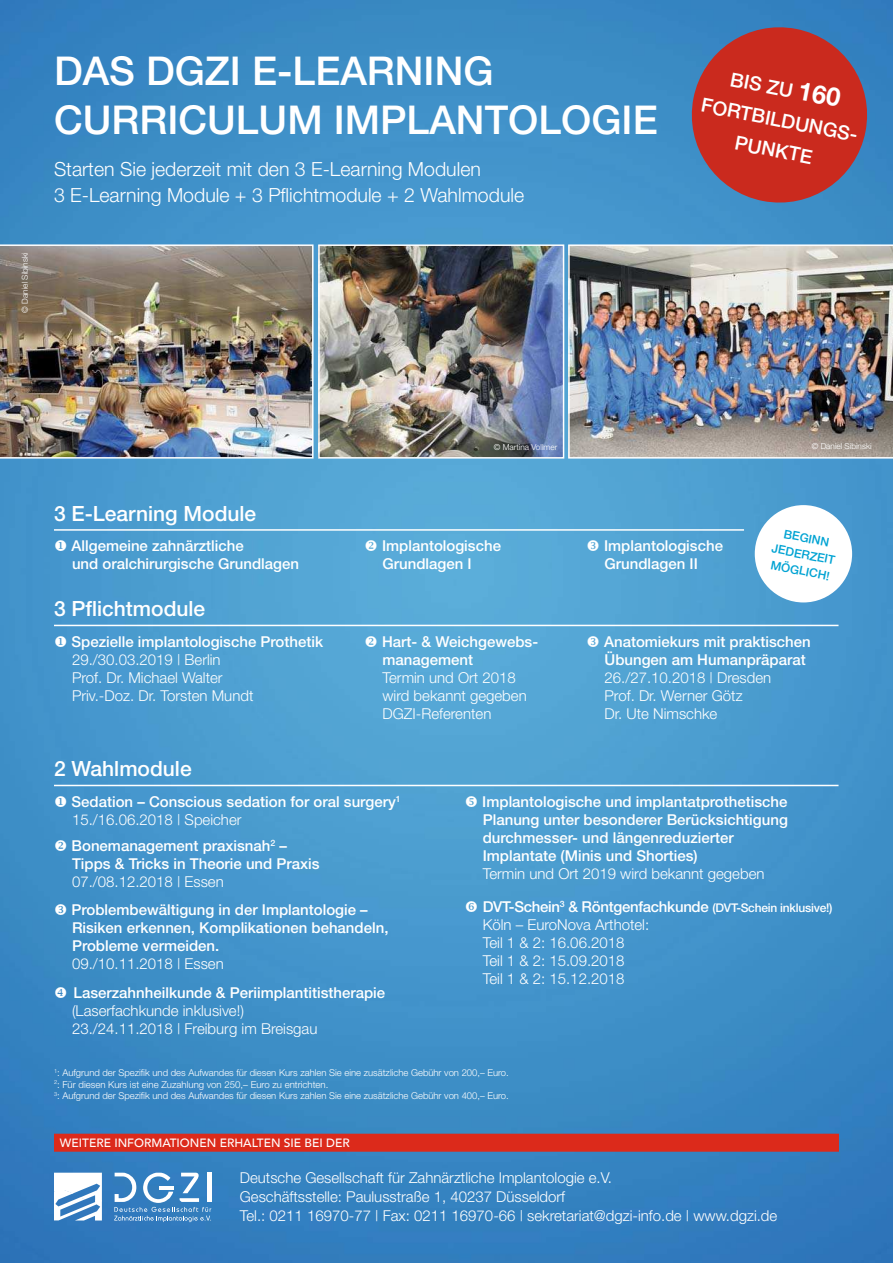
<style>
.page{position:relative;width:893px;height:1263px;background:#fff}
.page>*{position:absolute;margin:0;border:0;box-sizing:border-box;transform-origin:0 0}
.t1{font:500 39.75px/49.5px "Helvetica Neue";color:#fff}
.t2{font:500 21px "Helvetica Neue";color:#fff}
.t3{font:300 19.5px/25.5px "Helvetica Neue";color:#fff}
.t4{font:500 19.5px/30.6px "Helvetica Neue";color:#fff;text-align:center}
.t5{font:500 15px/18px "Helvetica Neue";color:#fff}
.t6{font:300 15px/18px "Helvetica Neue";color:#fff}
.t7{font:500 12px "Avenir";color:#fff}
.t8{font:500 12px/16.5px "Helvetica Neue";color:#00a3d3;text-align:center}
.t9{font:300 9.6px "Helvetica Neue";color:#fff}
.t10{font:300 9.45px "Helvetica Neue";color:#fff}
.t11{font:300 8.25px "Helvetica Neue";color:#fff}
.s1{font-weight:700;font-size:25.5px}
.s2{font-weight:300}
.s3{font-weight:500}
.s4{font-weight:500;font-size:12px}
.s5{font-size:9.6px}
</style>
<div class="page">
<img style="left:0;top:0;width:893px;height:1263px">
<svg style="left:684px;top:20px;width:191px;height:190px;background:#994955"></svg>
<svg style="left:114px;top:1173px;width:97px;height:49px"></svg>
<svg style="left:54px;top:1173px;width:48px;height:47px"></svg>
<div style="left:54px;top:1134px;width:785px;height:18px;background:#dc2a1b"></div>
<hr style="left:54px;top:529px;width:690px;height:2px;background:#fff">
<hr style="left:54px;top:625px;width:785px;height:1px;background:#fff">
<hr style="left:54px;top:785px;width:785px;height:1px;background:#fff">
<div style="left:755px;top:505px;width:97px;height:97px;background:#fff;border-radius:50%"></div>
<img style="left:0;top:244px;width:314px;height:215px">
<img style="left:321px;top:247px;width:240px;height:209px">
<div style="left:318px;top:244px;width:246px;height:215px;border:2px solid #fff"></div>
<img style="left:568px;top:244px;width:325px;height:215px">
<svg style="left:55px;top:540px;width:11px;height:11px"></svg>
<svg style="left:366px;top:540px;width:11px;height:11px"></svg>
<svg style="left:588px;top:540px;width:11px;height:11px"></svg>
<svg style="left:55px;top:636px;width:11px;height:11px"></svg>
<svg style="left:366px;top:636px;width:11px;height:11px"></svg>
<svg style="left:588px;top:636px;width:11px;height:11px"></svg>
<svg style="left:55px;top:796px;width:11px;height:11px"></svg>
<svg style="left:55px;top:840px;width:11px;height:11px"></svg>
<svg style="left:55px;top:904px;width:11px;height:11px"></svg>
<svg style="left:55px;top:987px;width:11px;height:11px"></svg>
<svg style="left:466px;top:796px;width:11px;height:11px"></svg>
<svg style="left:466px;top:901px;width:11px;height:11px"></svg>
<p class="t11" style="left:22px;top:312px;width:61px;rotate:-90deg">© Daniel Sibinski</p>
<h1 class="t1" style="left:54px;top:50px;width:605px">DAS DGZI E-LEARNING<br>CURRICULUM IMPLANTOLOGIE</h1>
<h3 class="t3" style="left:54px;top:158px;width:472px">Starten Sie jederzeit mit den 3 E-Learning Modulen<br>3 E-Learning Module + 3 Pflichtmodule + 2 Wahlmodule</h3>
<h3 class="t4" style="left:710px;top:61px;width:158px;rotate:11deg">BIS ZU <span class="s1">160<br></span>FORTBILDUNGS-<br>PUNKTE</h3>
<p class="t11" style="left:494px;top:444px;width:65px">© Martina Vollmer</p>
<p class="t11" style="left:812px;top:443px;width:61px">© Daniel Sibinski</p>
<h2 class="t2" style="left:54px;top:505px;width:204px">3 E-Learning Module</h2>
<p class="t5" style="left:72px;top:538px;width:174px">Allgemeine zahnärztliche</p>
<p class="t5" style="left:382px;top:538px;width:120px">Implantologische</p>
<p class="t5" style="left:604px;top:538px;width:120px">Implantologische</p>
<p class="t5" style="left:72px;top:556px;width:229px">und oralchirurgische Grundlagen</p>
<p class="t5" style="left:383px;top:556px;width:91px">Grundlagen I</p>
<p class="t5" style="left:605px;top:556px;width:95px">Grundlagen II</p>
<h2 class="t2" style="left:54px;top:601px;width:153px">3 Pflichtmodule</h2>
<p class="t5" style="left:72px;top:634px;width:253px">Spezielle implantologische Prothetik</p>
<p class="t5" style="left:382px;top:634px;width:158px">Hart- &amp; Weichgewebs-</p>
<p class="t5" style="left:604px;top:634px;width:208px">Anatomiekurs mit praktischen</p>
<p class="t6" style="left:72px;top:652px;width:150px">29./30.03.2019 | Berlin</p>
<p class="t5" style="left:383px;top:652px;width:92px">management</p>
<p class="t5" style="left:605px;top:652px;width:203px">Übungen am Humanpräparat</p>
<p class="t6" style="left:72px;top:670px;width:152px">Prof. Dr. Michael Walter</p>
<p class="t6" style="left:383px;top:670px;width:135px">Termin und Ort 2018</p>
<p class="t6" style="left:605px;top:670px;width:168px">26./27.10.2018 | Dresden</p>
<p class="t6" style="left:72px;top:688px;width:183px">Priv.-Doz. Dr. Torsten Mundt</p>
<p class="t6" style="left:383px;top:688px;width:146px">wird bekannt gegeben</p>
<p class="t6" style="left:605px;top:688px;width:140px">Prof. Dr. Werner Götz</p>
<p class="t6" style="left:383px;top:706px;width:110px">DGZI-Referenten</p>
<p class="t6" style="left:605px;top:706px;width:114px">Dr. Ute Nimschke</p>
<p class="t8" style="left:776px;top:525px;width:66px;rotate:11deg">BEGINN<br>JEDERZEIT<br>MÖGLICH!</p>
<h2 class="t2" style="left:54px;top:761px;width:139px">2 Wahlmodule</h2>
<p class="t5" style="left:72px;top:794px;width:331px">Sedation – Conscious sedation for oral surgery<sup>1<br></sup><span class="s2">15./16.06.2018 | Speicher</span></p>
<p class="t5" style="left:72px;top:838px;width:250px">Bonemanagement praxisnah<sup>2</sup> –<br>Tipps &amp; Tricks in Theorie und Praxis</p>
<p class="t6" style="left:72px;top:874px;width:153px">07./08.12.2018 | Essen</p>
<p class="t5" style="left:72px;top:902px;width:318px">Problembewältigung in der Implantologie –<br>Risiken erkennen, Komplikationen behandeln,<br>Probleme vermeiden.</p>
<p class="t6" style="left:72px;top:956px;width:153px">09./10.11.2018 | Essen</p>
<p class="t5" style="left:73px;top:985px;width:313px">Laserzahnheilkunde &amp; Periimplantitistherapie</p>
<p class="t6" style="left:72px;top:1003px;width:247px">(Laserfachkunde inklusive!)<br>23./24.11.2018 | Freiburg im Breisgau</p>
<p class="t5" style="left:482px;top:794px;width:307px">Implantologische und implantatprothetische Planung unter besonderer Berücksichtigung durchmesser- und längenreduzierter Implantate (Minis und Shorties)</p>
<p class="t6" style="left:483px;top:859px;width:351px;line-height:32.8px">Termin und Ort 2019 wird bekannt gegeben<br><span class="s3">DVT-Schein</span><sup>3</sup> <span class="s3">&amp; Röntgenfachkunde</span> <span class="s4">(DVT-Schein inklusive!)</span></p>
<p class="t6" style="left:483px;top:917px;width:168px">Köln – EuroNova Arthotel:<br>Teil 1 &amp; 2: 16.06.2018<br>Teil 1 &amp; 2: 15.09.2018<br>Teil 1 &amp; 2: 15.12.2018</p>
<p class="t10" style="left:54px;top:1069px;width:456px"><sup>1</sup><span class="s5">:</span> Aufgrund der Spezifik und des Aufwandes für diesen Kurs zahlen Sie eine zusätzliche Gebühr von 200,– Euro.</p>
<p class="t9" style="left:54px;top:1080px;width:276px"><sup>2</sup>: Für diesen Kurs ist eine Zuzahlung von 250,– Euro zu entrichten.</p>
<p class="t10" style="left:54px;top:1092px;width:456px"><sup>3</sup><span class="s5">:</span> Aufgrund der Spezifik und des Aufwandes für diesen Kurs zahlen Sie eine zusätzliche Gebühr von 400,– Euro<span class="s5">.</span></p>
<p class="t7" style="left:60px;top:1136px;width:291px">WEITERE INFORMATIONEN ERHALTEN SIE BEI DER</p>
<p class="t6" style="left:240px;top:1170px;width:539px;line-height:18.8px">Deutsche Gesellschaft für Zahnärztliche Implantologie e.V.<br>Geschäftsstelle: Paulusstraße 1, 40237 Düsseldorf<br>Tel.: 0211 16970-77 | Fax: 0211 16970-66 | sekretariat@dgzi-info.de | www.dgzi.de</p>
</div>
